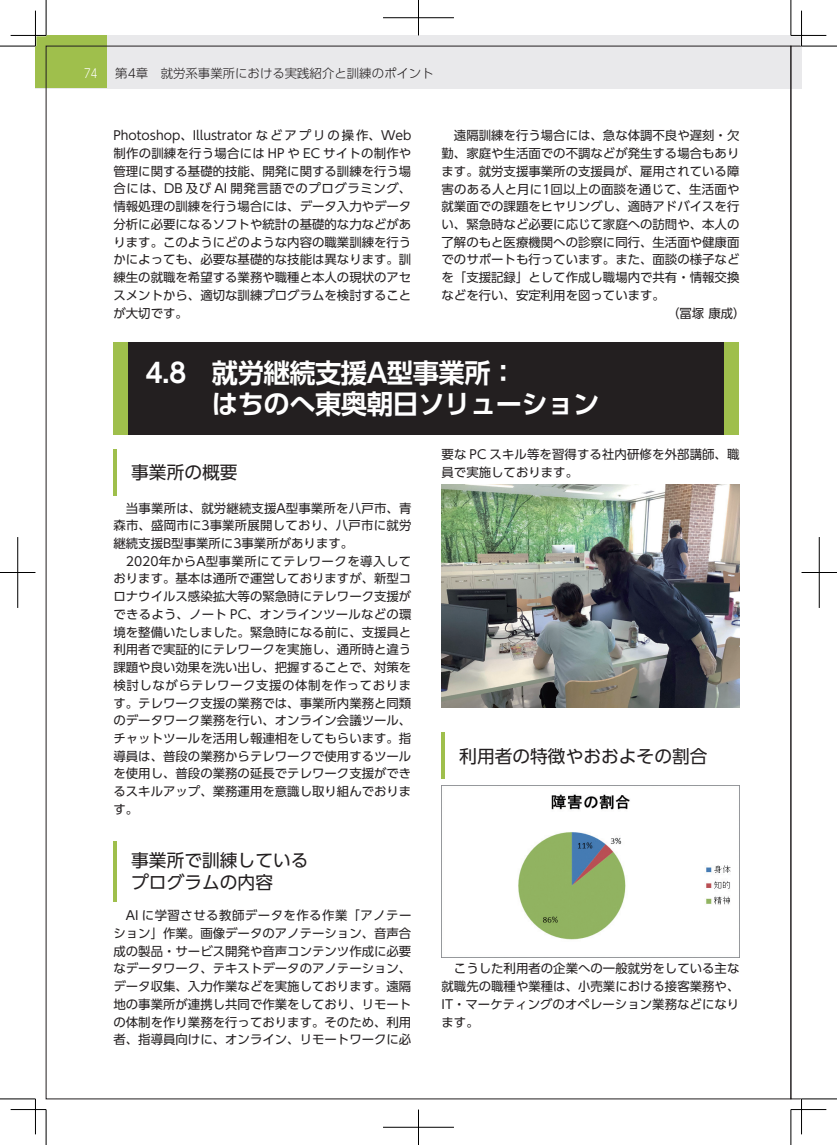
<style>
.page{position:relative;width:837px;height:1145px;background:#fff}
.page>*{position:absolute;margin:0;border:0;box-sizing:border-box;transform-origin:0 0}
.t1{font:700 26.62px/31.9px "UD Shin Go Pro De";letter-spacing:-.02em;color:#fff}
.t2{font:17.75px/21.2px "UD Shin Go Pro";color:#231f20}
.t3{font:12.38px/17.8px "UD Shin Go Pro";color:#231f20;text-align:justify}
.t4{font:300 12.38px "UD Shin Go Pro";color:#231f20}
.t5{font:300 12.38px "UD Shin Go Pro";color:#fff;scale:.8 1}
</style>
<div class="page">
<div style="left:35px;top:35px;width:766px;height:54px;background:#e9e9eb"></div>
<div style="left:35px;top:35px;width:72px;height:53px;background:#9fbf4c"></div>
<div style="left:113px;top:342px;width:626px;height:93px;background:#9fbf4c"></div>
<div style="left:129px;top:342px;width:594px;height:93px;background:#231f20"></div>
<hr style="left:113px;top:449px;width:4px;height:46px;background:#9fbf4c">
<hr style="left:113px;top:841px;width:4px;height:60px;background:#9fbf4c">
<img style="left:441px;top:485px;width:298px;height:223px">
<hr style="left:441px;top:733px;width:4px;height:46px;background:#9fbf4c">
<img style="left:441px;top:785px;width:298px;height:172px">
<svg style="left:790px;top:46px;width:11px;height:1053px"></svg>
<hr style="left:800px;top:11px;width:2px;height:35px;background:#fff">
<hr style="left:800px;top:1098px;width:2px;height:36px;background:#fff">
<hr style="left:0;top:46px;width:35px;height:1px;background:#000">
<hr style="left:801px;top:46px;width:35px;height:1px;background:#000">
<hr style="left:0;top:1098px;width:35px;height:1px;background:#000">
<hr style="left:801px;top:1098px;width:35px;height:1px;background:#000">
<hr style="left:46px;top:0;width:1px;height:35px;background:#000">
<hr style="left:46px;top:1109px;width:1px;height:35px;background:#000">
<hr style="left:790px;top:0;width:1px;height:35px;background:#000">
<hr style="left:790px;top:1109px;width:1px;height:35px;background:#000">
<hr style="left:11px;top:35px;width:35px;height:1px;background:#000">
<hr style="left:790px;top:35px;width:36px;height:1px;background:#000">
<hr style="left:11px;top:1109px;width:35px;height:1px;background:#000">
<hr style="left:790px;top:1109px;width:36px;height:1px;background:#000">
<hr style="left:35px;top:11px;width:1px;height:35px;background:#000">
<hr style="left:35px;top:1098px;width:1px;height:36px;background:#000">
<hr style="left:801px;top:11px;width:1px;height:35px;background:#000">
<hr style="left:801px;top:1098px;width:1px;height:36px;background:#000">
<hr style="left:383px;top:18px;width:71px;height:1px;background:#000">
<hr style="left:418px;top:0;width:1px;height:35px;background:#000">
<hr style="left:383px;top:1127px;width:71px;height:1px;background:#000">
<hr style="left:418px;top:1109px;width:1px;height:35px;background:#000">
<hr style="left:0;top:572px;width:35px;height:1px;background:#000">
<hr style="left:18px;top:537px;width:1px;height:71px;background:#000">
<hr style="left:801px;top:572px;width:35px;height:1px;background:#000">
<hr style="left:818px;top:537px;width:1px;height:71px;background:#000">
<p class="t5" style="left:84px;top:64px;width:18px">74</p>
<p class="t4" style="left:115px;top:64px;width:320px">第4章　就労系事業所における実践紹介と訓練のポイント</p>
<p class="t3" style="left:113px;top:126px;width:299px">Photoshop、Illustrator などアプリの操作、Web制作の訓練を行う場合には HP や EC サイトの制作や管理に関する基礎的技能、開発に関する訓練を行う場合には、DB 及び AI 開発言語でのプログラミング、情報処理の訓練を行う場合には、データ入力やデータ分析に必要になるソフトや統計の基礎的な力などがあります。このようにどのような内容の職業訓練を行うかによっても、必要な基礎的な技能は異なります。訓練生の就職を希望する業務や職種と本人の現状のアセスメントから、適切な訓練プログラムを検討することが大切です。</p>
<p class="t3" style="left:454px;top:126px;width:287px">遠隔訓練を行う場合には、急な体調不良や遅刻・欠</p>
<p class="t3" style="left:441px;top:144px;width:299px">勤、家庭や生活面での不調などが発生する場合もあり</p>
<p class="t3" style="left:441px;top:162px;width:299px">ます。就労支援事業所の支援員が、雇用されている障</p>
<p class="t3" style="left:441px;top:180px;width:299px">害のある人と月に1回以上の面談を通じて、生活面や</p>
<p class="t3" style="left:441px;top:197px;width:299px">就業面での課題をヒヤリングし、適時アドバイスを行</p>
<p class="t3" style="left:441px;top:215px;width:299px">い、緊急時など必要に応じて家庭への訪問や、本人の</p>
<p class="t3" style="left:441px;top:233px;width:299px">了解のもと医療機関への診察に同行、生活面や健康面</p>
<p class="t3" style="left:441px;top:250px;width:299px">でのサポートも行っています。また、面談の様子など</p>
<p class="t3" style="left:441px;top:268px;width:299px">を「支援記録」として作成し職場内で共有・情報交換</p>
<p class="t3" style="left:441px;top:286px;width:225px">などを行い、安定利用を図っています。</p>
<p class="t3" style="left:666px;top:304px;width:80px">（冨塚 康成）</p>
<h1 class="t1" style="left:212px;top:356px;width:389px;text-indent:-67px">4.8　就労継続支援A型事業所：<br>はちのへ東奥朝日ソリューション</h1>
<h2 class="t2" style="left:131px;top:461px;width:108px">事業所の概要</h2>
<p class="t3" style="left:113px;top:498px;width:299px;text-indent:12px">当事業所は、就労継続支援A型事業所を八戸市、青森市、盛岡市に3事業所展開しており、八戸市に就労継続支援B型事業所に3事業所があります。</p>
<p class="t3" style="left:113px;top:552px;width:299px;text-indent:12px">2020年からA型事業所にてテレワークを導入しております。基本は通所で運営しておりますが、新型コロナウイルス感染拡大等の緊急時にテレワーク支援ができるよう、ノート PC、オンラインツールなどの環境を整備いたしました。緊急時になる前に、支援員と利用者で実証的にテレワークを実施し、通所時と違う課題や良い効果を洗い出し、把握することで、対策を検討しながらテレワーク支援の体制を作っております。テレワーク支援の業務では、事業所内業務と同類のデータワーク業務を行い、オンライン会議ツール、チャットツールを活用し報連相をしてもらいます。指導員は、普段の業務からテレワークで使用するツールを使用し、普段の業務の延長でテレワーク支援ができるスキルアップ、業務運用を意識し取り組んでおります。</p>
<h2 class="t2" style="left:131px;top:849px;width:179px">事業所で訓練しているプログラムの内容</h2>
<p class="t3" style="left:113px;top:906px;width:299px;text-indent:12px">AI に学習させる教師データを作る作業「アノテーション」作業。画像データのアノテーション、音声合成の製品・サービス開発や音声コンテンツ作成に必要なデータワーク、テキストデータのアノテーション、データ収集、入力作業などを実施しております。遠隔地の事業所が連携し共同で作業をしており、リモートの体制を作り業務を行っております。そのため、利用者、指導員向けに、オンライン、リモートワークに必</p>
<p class="t3" style="left:441px;top:445px;width:299px">要な PC スキル等を習得する社内研修を外部講師、職員で実施しております。</p>
<h2 class="t2" style="left:459px;top:744px;width:250px">利用者の特徴やおおよその割合</h2>
<p class="t3" style="left:441px;top:959px;width:299px;text-indent:12px">こうした利用者の企業への一般就労をしている主な就職先の職種や業種は、小売業における接客業務や、IT・マーケティングのオペレーション業務などになります。</p>
</div>
